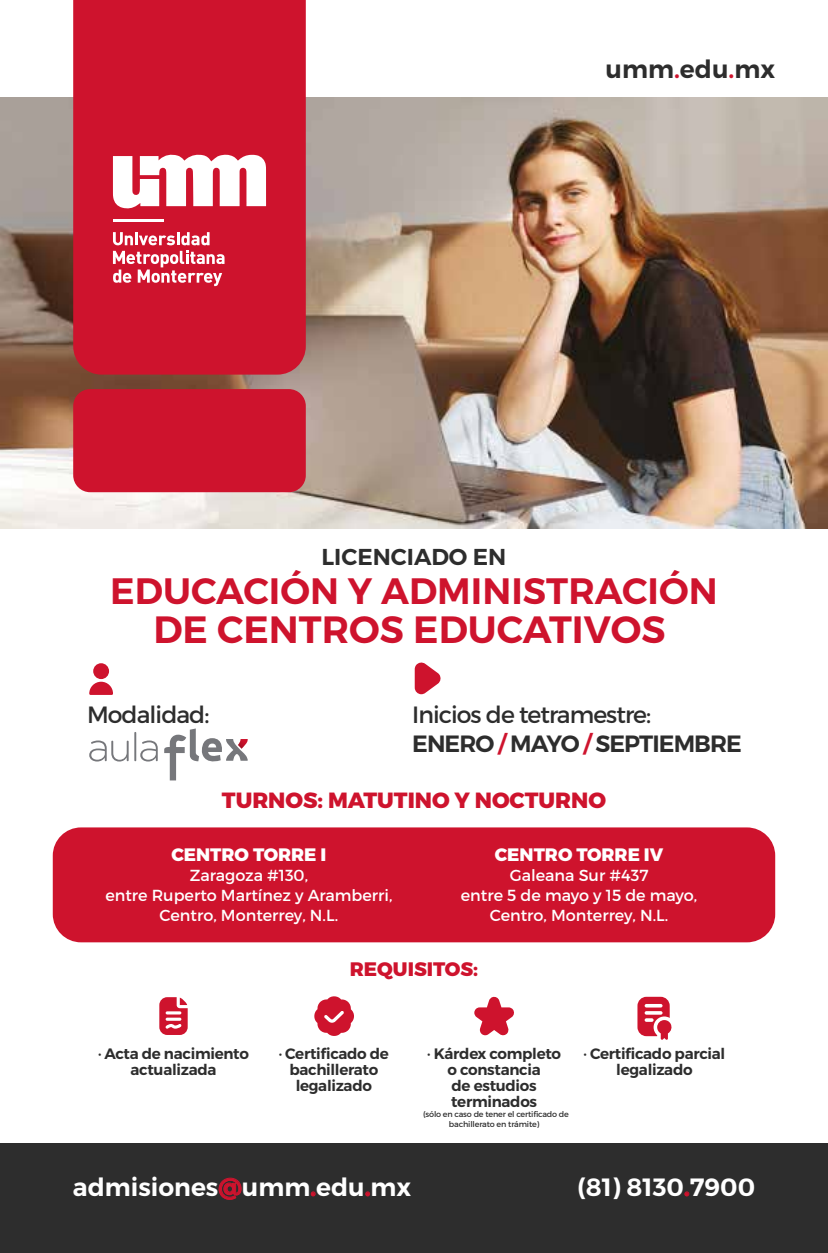
<style>
.page{position:relative;width:828px;height:1253px;background:#fff}
.page>*{position:absolute;margin:0;border:0;box-sizing:border-box;transform-origin:0 0}
.t1{font:600 38px "Montserrat";color:#ce132d}
.t2{font:600 36.8px "Montserrat";color:#ce132d}
.t3{font:600 25px "Montserrat";color:#fff}
.t4{font:600 25px "Montserrat";color:#2d2d2d}
.t5{font:23.6px/28.2px "Montserrat";letter-spacing:-.04em;color:#2d2d2d}
.t6{font:600 23px "Montserrat";color:#2d2d2d}
.t7{font:800 22px "Montserrat";color:#ce132d}
.t8{font:800 19.6px "Montserrat";color:#ce132d}
.t9{font:800 18px "Montserrat";color:#fff}
.t10{font:16px/20px "Montserrat";color:#fff;text-align:center}
.t11{font:600 15.2px/16px "Montserrat";letter-spacing:-.02em;color:#2d2d2d;text-align:center}
.t12{font:8px/10px "Montserrat";letter-spacing:-.02em;color:#2d2d2d;text-align:center}
.s1{color:#ce132d}
.s2{font-weight:600}
.s3{font-weight:600;color:#ce132d}
</style>
<div class="page">
<img style="left:0;top:97px;width:828px;height:432px">
<div style="left:73px;top:389px;width:233px;height:103px;background:#ce132d;border-radius:17px"></div>
<div style="left:0;top:1144px;width:828px;height:109px;background:#2d2d2d"></div>
<svg style="left:219px;top:1178px;width:23px;height:22px"></svg>
<svg style="left:311px;top:1192px;width:4px;height:4px"></svg>
<svg style="left:365px;top:1192px;width:5px;height:4px"></svg>
<svg style="left:684px;top:1192px;width:5px;height:4px"></svg>
<div style="left:73px;top:0;width:233px;height:375px;background:#ce132d"></div>
<svg style="left:113px;top:232px;width:96px;height:13px"></svg>
<svg style="left:113px;top:251px;width:111px;height:35px"></svg>
<svg style="left:113px;top:154px;width:153px;height:55px"></svg>
<hr style="left:113px;top:219px;width:51px;height:2px;background:#fff">
<svg style="left:89px;top:740px;width:40px;height:21px"></svg>
<hr style="left:134px;top:732px;width:2px;height:29px;background:#76777b">
<svg style="left:140px;top:740px;width:18px;height:21px"></svg>
<svg style="left:164px;top:728px;width:84px;height:52px"></svg>
<svg style="left:415px;top:662px;width:26px;height:32px"></svg>
<div style="left:93px;top:663px;width:16px;height:16px;background:#ce132d;border-radius:50%"></div>
<svg style="left:89px;top:682px;width:24px;height:13px"></svg>
<svg style="left:159px;top:997px;width:29px;height:38px"></svg>
<svg style="left:474px;top:996px;width:40px;height:40px"></svg>
<svg style="left:314px;top:996px;width:40px;height:40px"></svg>
<svg style="left:637px;top:997px;width:35px;height:43px"></svg>
<div style="left:53px;top:827px;width:722px;height:115px;background:#ce132d;border-radius:28px"></div>
<h3 class="t4" style="left:605px;top:54px;width:171px">umm<span class="s1">.</span>edu<span class="s1">.</span>mx</h3>
<h3 class="t6" style="left:321px;top:542px;width:186px">LICENCIADO EN</h3>
<h2 class="t2" style="left:110px;top:568px;width:609px">EDUCACIÓN Y ADMINISTRACIÓN</h2>
<h1 class="t1" style="left:153px;top:606px;width:514px">DE CENTROS EDUCATIVOS</h1>
<h3 class="t5" style="left:87px;top:701px;width:124px">Modalidad:</h3>
<h3 class="t5" style="left:412px;top:701px;width:331px">Inicios de tetramestre:<br><span class="s2">ENERO</span> <span class="s3">/</span> <span class="s2">MAYO</span> <span class="s3">/</span> <span class="s2">SEPTIEMBRE</span></h3>
<h3 class="t7" style="left:222px;top:787px;width:386px">TURNOS: MATUTINO Y NOCTURNO</h3>
<p class="t9" style="left:171px;top:844px;width:156px">CENTRO TORRE I</p>
<p class="t10" style="left:105px;top:866px;width:289px">Zaragoza #130,<br>entre Ruperto Martínez y Aramberri,<br>Centro, Monterrey, N.L.</p>
<p class="t9" style="left:495px;top:844px;width:170px">CENTRO TORRE IV</p>
<p class="t10" style="left:461px;top:866px;width:238px">Galeana Sur #437<br>entre 5 de mayo y 15 de mayo,<br>Centro, Monterrey, N.L.</p>
<p class="t8" style="left:350px;top:957px;width:130px">REQUISITOS:</p>
<p class="t11" style="left:98px;top:1046px;width:152px">· Acta de nacimiento actualizada</p>
<p class="t11" style="left:279px;top:1046px;width:112px">· Certificado de bachillerato legalizado</p>
<p class="t11" style="left:427px;top:1046px;width:135px">· Kárdex completo o constancia<br>de estudios terminados</p>
<p class="t12" style="left:423px;top:1109px;width:147px">(sólo en caso de tener el certificado de bachillerato en trámite)</p>
<p class="t11" style="left:583px;top:1046px;width:143px">· Certificado parcial legalizado</p>
<h3 class="t3" style="left:73px;top:1171px;width:340px">admisiones<span class="s1">@</span>umm<span class="s1">.</span>edu<span class="s1">.</span>mx</h3>
<h3 class="t3" style="left:577px;top:1171px;width:179px">(81) 8130<span class="s1">.</span>7900</h3>
</div>
